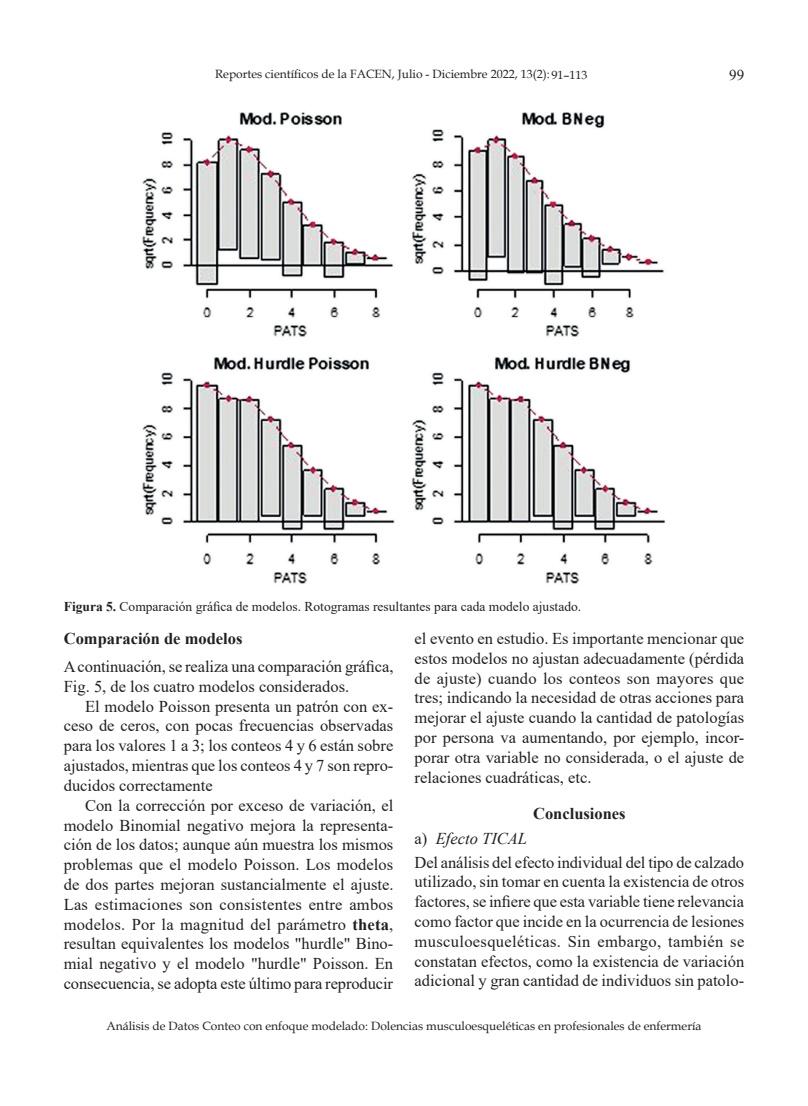
<style>
.page{position:relative;width:808px;height:1106px;background:#fff}
.page>*{position:absolute;margin:0;border:0;box-sizing:border-box;transform-origin:0 0}
.t1{font:16.5px/19.8px "Times New Roman";color:#231f20;text-align:justify}
.t2{font:700 16.5px "Times New Roman";color:#231f20}
.t3{font:italic 16.5px "Times New Roman";color:#231f20}
.t4{font:15px "Times New Roman";color:#231f20}
.t5{font:13.5px "Times New Roman";color:#231f20}
.t6{font:12px "Book Antiqua";color:#231f20}
.s1{color:#fff}
.s2{font-weight:700}
.s3{font-style:normal}
</style>
<div class="page">
<img style="left:142px;top:112px;width:524px;height:472px">
<p class="t6" style="left:215px;top:65px;width:379px">Reportes científicos de la FACEN, Julio - Diciembre 2022, 13(2): <span class="s1">99-999</span></p>
<p class="t4" style="left:729px;top:65px;width:16px">99</p>
<p class="t6" style="left:551px;top:66px;width:37px">91–113</p>
<p class="t5" style="left:64px;top:597px;width:519px"><span class="s2">Figura 5.</span> Comparación gráfica de modelos. Rotogramas resultantes para cada modelo ajustado.</p>
<p class="t2" style="left:64px;top:626px;width:180px">Comparación de modelos</p>
<p class="t1" style="left:64px;top:656px;width:331px">A continuación, se realiza una comparación gráfica,<br>Fig. 5, de los cuatro modelos considerados.</p>
<p class="t1" style="left:64px;top:695px;width:331px;text-indent:21px">El modelo Poisson presenta un patrón con ex&shy;ceso de ceros, con pocas frecuencias observadas para los valores 1 a 3; los conteos 4 y 6 están sobre ajustados, mientras que los conteos 4 y 7 son repro&shy;ducidos correctamente</p>
<p class="t1" style="left:64px;top:794px;width:331px;text-indent:21px">Con la corrección por exceso de variación, el modelo Binomial negativo mejora la representa&shy;ción de los datos; aunque aún muestra los mismos problemas que el modelo Poisson. Los modelos de dos partes mejoran sustancialmente el ajuste.<br>Las estimaciones son consistentes entre ambos modelos. Por la magnitud del parámetro <span class="s2">theta</span>, resultan equivalentes los modelos "hurdle" Bino&shy;mial negativo y el modelo "hurdle" Poisson. En consecuencia, se adopta este último para reproducir</p>
<p class="t1" style="left:415px;top:628px;width:331px">el evento en estudio. Es importante mencionar que estos modelos no ajustan adecuadamente (pérdida de ajuste) cuando los conteos son mayores que tres; indicando la necesidad de otras acciones para mejorar el ajuste cuando la cantidad de patologías por persona va aumentando, por ejemplo, incor&shy;porar otra variable no considerada, o el ajuste de relaciones cuadráticas, etc.</p>
<p class="t2" style="left:533px;top:802px;width:94px">Conclusiones</p>
<p class="t3" style="left:415px;top:826px;width:114px"><span class="s3">a)</span> Efecto TICAL</p>
<p class="t1" style="left:415px;top:851px;width:331px">Del análisis del efecto individual del tipo de calzado utilizado, sin tomar en cuenta la existencia de otros factores, se infiere que esta variable tiene relevancia como factor que incide en la ocurrencia de lesiones musculoesqueléticas. Sin embargo, también se constatan efectos, como la existencia de variación adicional y gran cantidad de individuos sin patolo-</p>
<p class="t6" style="left:106px;top:1017px;width:596px">Análisis de Datos Conteo con enfoque modelado: Dolencias musculoesqueléticas en profesionales de enfermería</p>
</div>
